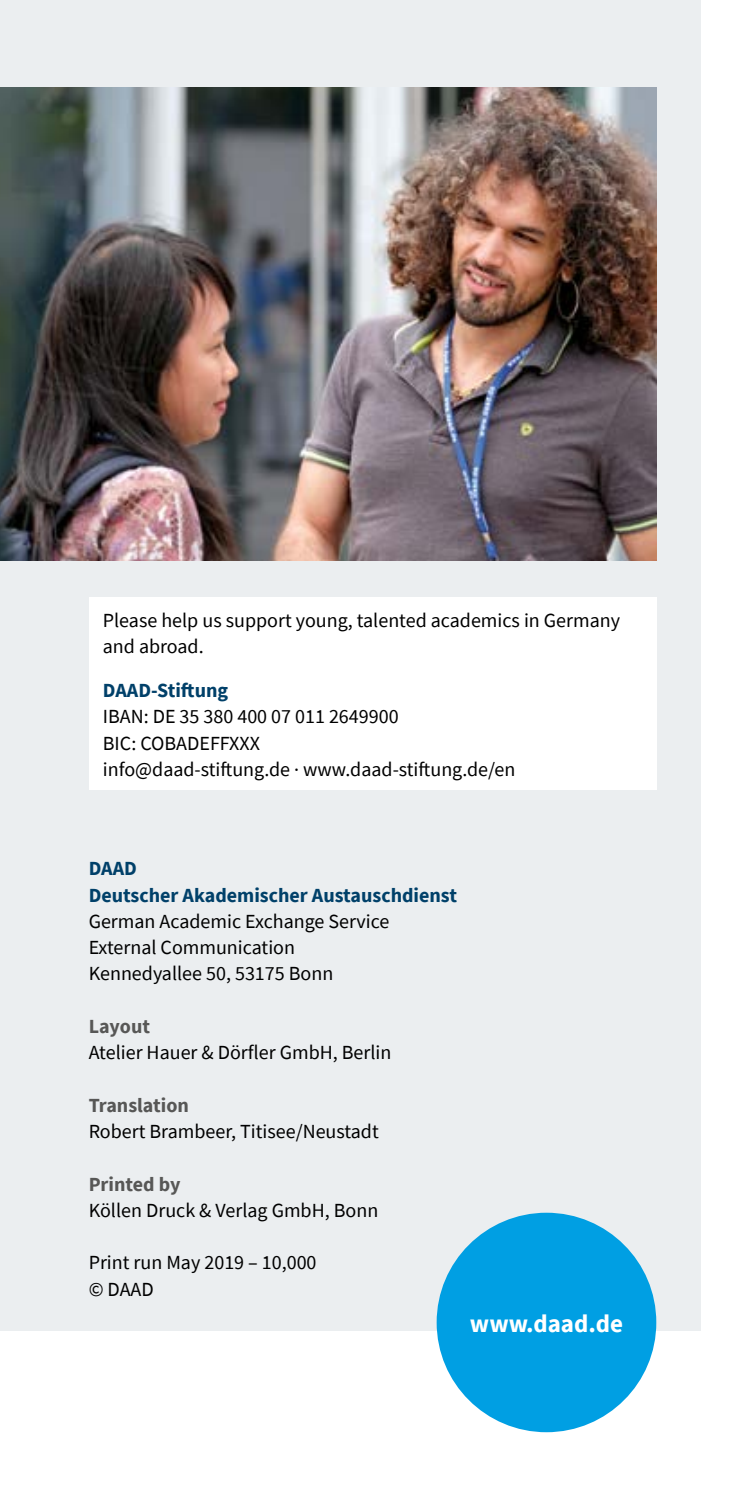
<style>
.page{position:relative;width:745px;height:1489px;background:#fff}
.page>*{position:absolute;margin:0;border:0;box-sizing:border-box;transform-origin:0 0}
.t1{font:700 25px "Source Sans Pro";color:#fff}
.t2{font:20px/26.2px "Source Sans Pro";color:#000}
.t3{font:700 20px/26.2px "Source Sans Pro";color:#004069}
.t4{font:700 20px "Source Sans Pro";color:#575756}
</style>
<div class="page">
<div style="left:0;top:0;width:700px;height:1330px;background:#ebeef0"></div>
<div style="left:89px;top:597px;width:567px;height:193px;background:#fff"></div>
<img style="left:0;top:88px;width:656px;height:472px">
<div style="left:436px;top:1212px;width:220px;height:219px;background:#009fe3;border-radius:50%"></div>
<p class="t2" style="left:103px;top:607px;width:518px">Please help us support young, talented academics in Germany and abroad.</p>
<p class="t3" style="left:103px;top:677px;width:127px">DAAD-Stiftung</p>
<p class="t2" style="left:103px;top:703px;width:414px">IBAN: DE 35 380 400 07 011 2649900<br>BIC: COBADEFFXXX<br>info@daad-stiftung.de · www.daad-stiftung.de/en</p>
<p class="t3" style="left:89px;top:855px;width:369px">DAAD<br>Deutscher Akademischer Austauschdienst</p>
<p class="t2" style="left:89px;top:908px;width:302px">German Academic Exchange Service<br>External Communication<br>Kennedyallee 50, 53175 Bonn</p>
<p class="t4" style="left:89px;top:1012px;width:63px">Layout</p>
<p class="t2" style="left:89px;top:1039px;width:304px">Atelier Hauer &amp; Dörfler GmbH, Berlin</p>
<p class="t4" style="left:89px;top:1091px;width:102px">Translation</p>
<p class="t2" style="left:89px;top:1118px;width:291px">Robert Brambeer, Titisee/Neustadt</p>
<p class="t4" style="left:89px;top:1170px;width:93px">Printed by</p>
<p class="t2" style="left:89px;top:1196px;width:291px">Köllen Druck &amp; Verlag GmbH, Bonn</p>
<p class="t2" style="left:89px;top:1249px;width:229px">Print run May 2019 – 10,000 © DAAD</p>
<p class="t1" style="left:469px;top:1306px;width:154px">www.daad.de</p>
</div>
